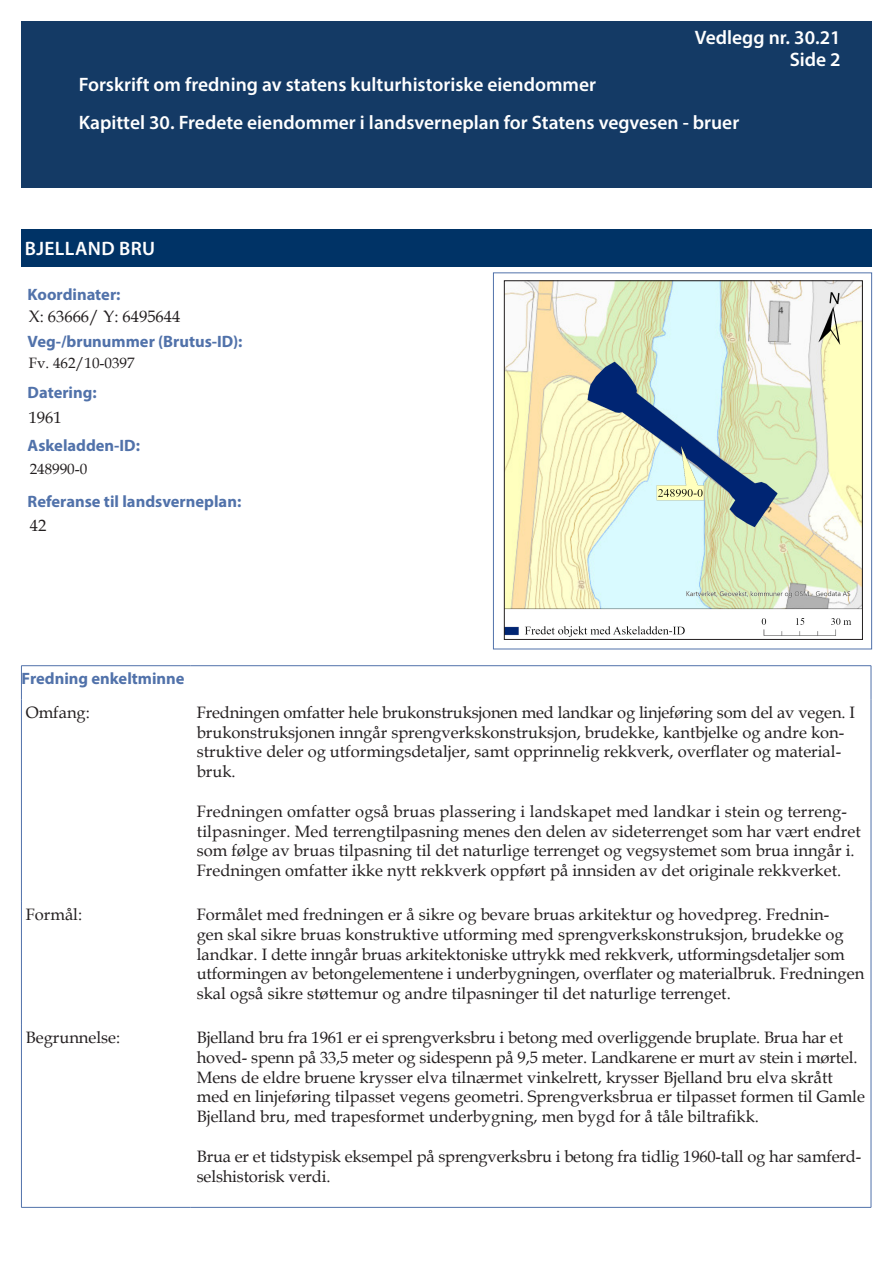
<style>
.page{position:relative;width:893px;height:1263px;background:#fff}
.page>*{position:absolute;margin:0;border:0;box-sizing:border-box;transform-origin:0 0}
.Overskrift_1_MyrPro{font:600 19.5px "Myriad Pro";color:#fff}
.Overskrift_1_MyrPro-2{font:600 19.5px "Myriad Pro";letter-spacing:.02em;color:#fff}
.Tekst_-_data_11{font:16.5px/19.8px "Book Antiqua";color:#231f20}
.Overskrift_2_MyrPro{font:700 16.5px "Myriad Pro";color:#5172aa}
.Tekst_-_data_10{font:15px "Book Antiqua";color:#231f20}
</style>
<div class="page">
<div style="left:21px;top:21px;width:851px;height:167px;background:#143a65"></div>
<div style="left:21px;top:230px;width:851px;height:37px;background:#036"></div>
<hr style="left:21px;top:665px;width:170px;height:1px;background:#5172aa">
<hr style="left:21px;top:666px;width:1px;height:34px;background:#5172aa">
<hr style="left:191px;top:665px;width:680px;height:1px;background:#5172aa">
<hr style="left:871px;top:666px;width:1px;height:34px;background:#5172aa">
<hr style="left:21px;top:700px;width:1px;height:202px;background:#5172aa">
<hr style="left:871px;top:700px;width:1px;height:202px;background:#5172aa">
<hr style="left:21px;top:902px;width:1px;height:123px;background:#5172aa">
<hr style="left:871px;top:902px;width:1px;height:123px;background:#5172aa">
<hr style="left:21px;top:1025px;width:1px;height:182px;background:#5172aa">
<hr style="left:871px;top:1025px;width:1px;height:182px;background:#5172aa">
<hr style="left:21px;top:1207px;width:170px;height:1px;background:#5172aa">
<hr style="left:191px;top:1207px;width:680px;height:1px;background:#5172aa">
<div style="left:493px;top:273px;width:379px;height:376px;border:1px solid #5172aa"></div>
<img style="left:506px;top:282px;width:355px;height:355px">
<div style="left:504px;top:280px;width:359px;height:360px;border:1px solid #231f20"></div>
<p class="Overskrift_1_MyrPro" style="left:695px;top:25px;width:147px">Vedlegg nr. 30.21</p>
<p class="Overskrift_1_MyrPro" style="left:79px;top:72px;width:519px">Forskrift om fredning av statens kulturhistoriske eiendommer</p>
<p class="Overskrift_1_MyrPro" style="left:79px;top:110px;width:662px">Kapittel 30. Fredete eiendommer i landsverneplan for Statens vegvesen - bruer</p>
<p class="Overskrift_1_MyrPro-2" style="left:25px;top:236px;width:132px">BJELLAND BRU</p>
<p class="Overskrift_2_MyrPro" style="left:28px;top:283px;width:94px">Koordinater:</p>
<p class="Tekst_-_data_11" style="left:29px;top:307px;width:153px">X: 63666/ Y: 6495644</p>
<p class="Tekst_-_data_10" style="left:29px;top:353px;width:107px">Fv. 462/10-0397</p>
<p class="Overskrift_2_MyrPro" style="left:28px;top:330px;width:216px">Veg-/brunummer (Brutus-ID):</p>
<p class="Overskrift_2_MyrPro" style="left:28px;top:381px;width:71px">Datering:</p>
<p class="Tekst_-_data_11" style="left:29px;top:407px;width:34px">1961</p>
<p class="Overskrift_2_MyrPro" style="left:28px;top:434px;width:114px">Askeladden-ID:</p>
<p class="Tekst_-_data_10" style="left:30px;top:458px;width:59px">248990-0</p>
<p class="Overskrift_2_MyrPro" style="left:28px;top:490px;width:215px">Referanse til landsverneplan:</p>
<p class="Tekst_-_data_11" style="left:30px;top:515px;width:18px">42</p>
<p class="Overskrift_1_MyrPro" style="left:790px;top:47px;width:52px">Side 2</p>
<p class="Overskrift_2_MyrPro" style="left:22px;top:668px;width:165px">Fredning enkeltminne</p>
<p class="Tekst_-_data_11" style="left:26px;top:702px;width:66px">Omfang:</p>
<p class="Tekst_-_data_11" style="left:197px;top:702px;width:660px">Fredningen omfatter hele brukonstruksjonen med landkar og linjeføring som del av vegen. I brukonstruksjonen inngår sprengverkskonstruksjon, brudekke, kantbjelke og andre kon&shy;struktive deler og utformingsdetaljer, samt opprinnelig rekkverk, overflater og material&shy;bruk.</p>
<p class="Tekst_-_data_11" style="left:197px;top:801px;width:665px">Fredningen omfatter også bruas plassering i landskapet med landkar i stein og terreng&shy;tilpasninger. Med terrengtilpasning menes den delen av sideterrenget som har vært endret som følge av bruas tilpasning til det naturlige terrenget og vegsystemet som brua inngår i.</p>
<p class="Tekst_-_data_11" style="left:197px;top:860px;width:646px">Fredningen omfatter ikke nytt rekkverk oppført på innsiden av det originale rekkverket.</p>
<p class="Tekst_-_data_11" style="left:26px;top:904px;width:58px">Formål:</p>
<p class="Tekst_-_data_11" style="left:197px;top:904px;width:669px">Formålet med fredningen er å sikre og bevare bruas arkitektur og hovedpreg. Frednin-<br>gen skal sikre bruas konstruktive utforming med sprengverkskonstruksjon, brudekke og landkar. I dette inngår bruas arkitektoniske uttrykk med rekkverk, utformingsdetaljer som utformingen av betongelementene i underbygningen, overflater og materialbruk. Fredningen skal også sikre støttemur og andre tilpasninger til det naturlige terrenget.</p>
<p class="Tekst_-_data_11" style="left:26px;top:1027px;width:96px">Begrunnelse:</p>
<p class="Tekst_-_data_11" style="left:197px;top:1027px;width:670px">Bjelland bru fra 1961 er ei sprengverksbru i betong med overliggende bruplate. Brua har et hoved- spenn på 33,5 meter og sidespenn på 9,5 meter. Landkarene er murt av stein i mørtel.<br>Mens de eldre bruene krysser elva tilnærmet vinkelrett, krysser Bjelland bru elva skrått med en linjeføring tilpasset vegens geometri. Sprengverksbrua er tilpasset formen til Gamle Bjelland bru, med trapesformet underbygning, men bygd for å tåle biltrafikk.</p>
<p class="Tekst_-_data_11" style="left:197px;top:1146px;width:666px">Brua er et tidstypisk eksempel på sprengverksbru i betong fra tidlig 1960-tall og har samferd&shy;selshistorisk verdi.</p>
</div>
